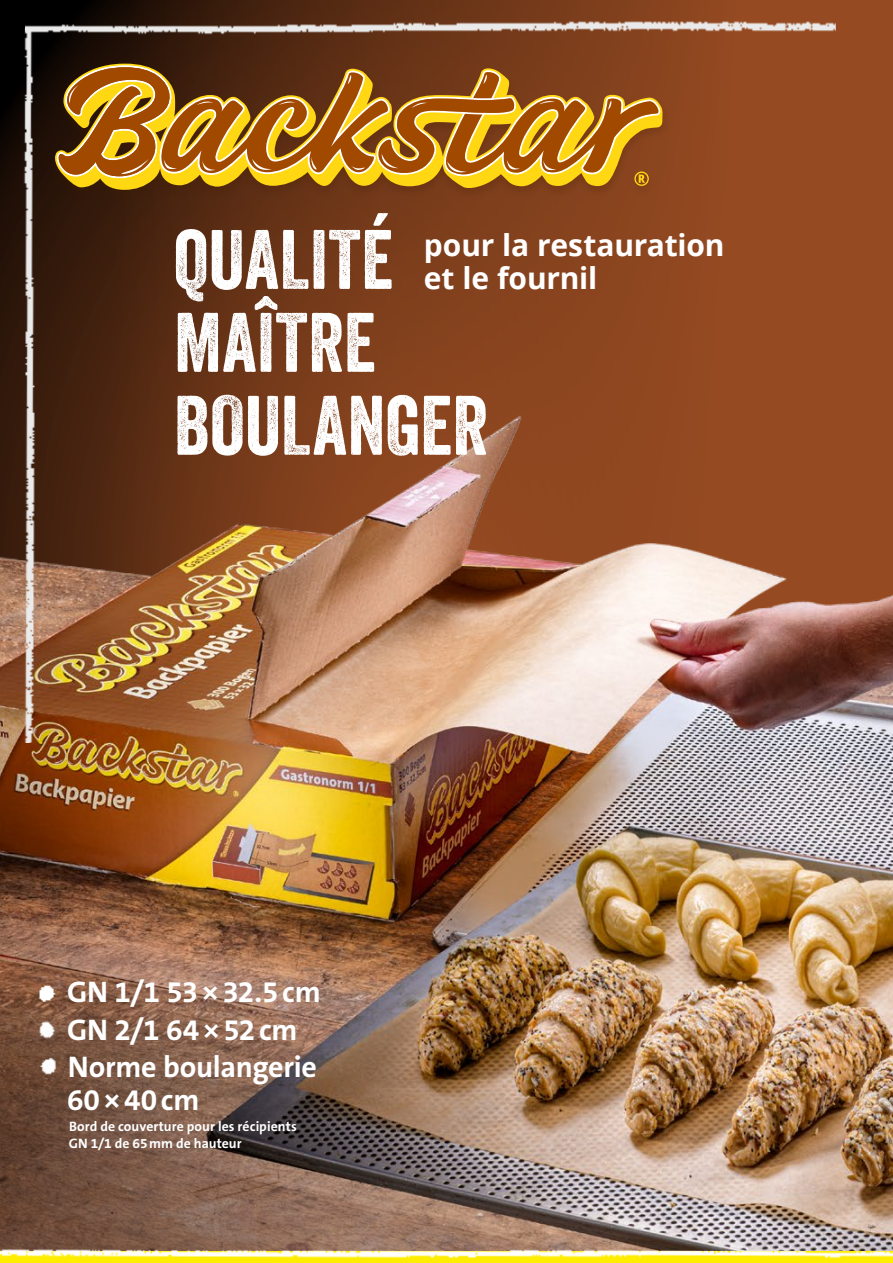
<style>
.page{position:relative;width:893px;height:1263px;background:#fff}
.page>*{position:absolute;margin:0;border:0;box-sizing:border-box;transform-origin:0 0}
.t1{font:81.45px/82.9px "Veneer";letter-spacing:.005em;color:#fff}
.t2{font:700 30px/37.5px "The Sans B W7";letter-spacing:-.01em;color:#fff}
.t3{font:700 30px/33px "Open Sans";letter-spacing:-.01em;color:#fff}
.t4{font:700 13.65px/16.5px "The Sans B W7";letter-spacing:.005em;color:#fff}
</style>
<div class="page">
<img style="left:0;top:0;width:893px;height:681px">
<img style="left:0;top:681px;width:893px;height:558px">
<div style="left:49px;top:63px;width:620px;height:139px;background:#451e00;opacity:.2"></div>
<svg style="left:55px;top:64px;width:608px;height:126px;background:#6a3914"></svg>
<svg style="left:57px;top:65px;width:604px;height:121px;background:#ab7424"></svg>
<img style="left:25px;top:9px;width:811px;height:41px">
<img style="left:10px;top:28px;width:30px;height:714px">
<img style="left:0;top:1239px;width:893px;height:24px">
<img style="left:28px;top:980px;width:34px;height:28px">
<img style="left:25px;top:1008px;width:43px;height:43px">
<img style="left:31px;top:1051px;width:36px;height:29px">
<h1 class="t1" style="left:174px;top:217px;width:316px">QUALITÉ<br>MAÎTRE<br>BOULANGER</h1>
<h2 class="t3" style="left:424px;top:228px;width:302px">pour la restauration et le fournil</h2>
<h2 class="t2" style="left:67px;top:974px;width:255px">GN 1/1 53×32.5cm<br>GN 2/1 64×52cm<br>Norme boulangerie</h2>
<h2 class="t2" style="left:67px;top:1082px;width:134px">60×40cm</h2>
<p class="t4" style="left:69px;top:1118px;width:229px">Bord de couverture pour les récipients<br>GN 1/1 de 65mm de hauteur</p>
</div>
